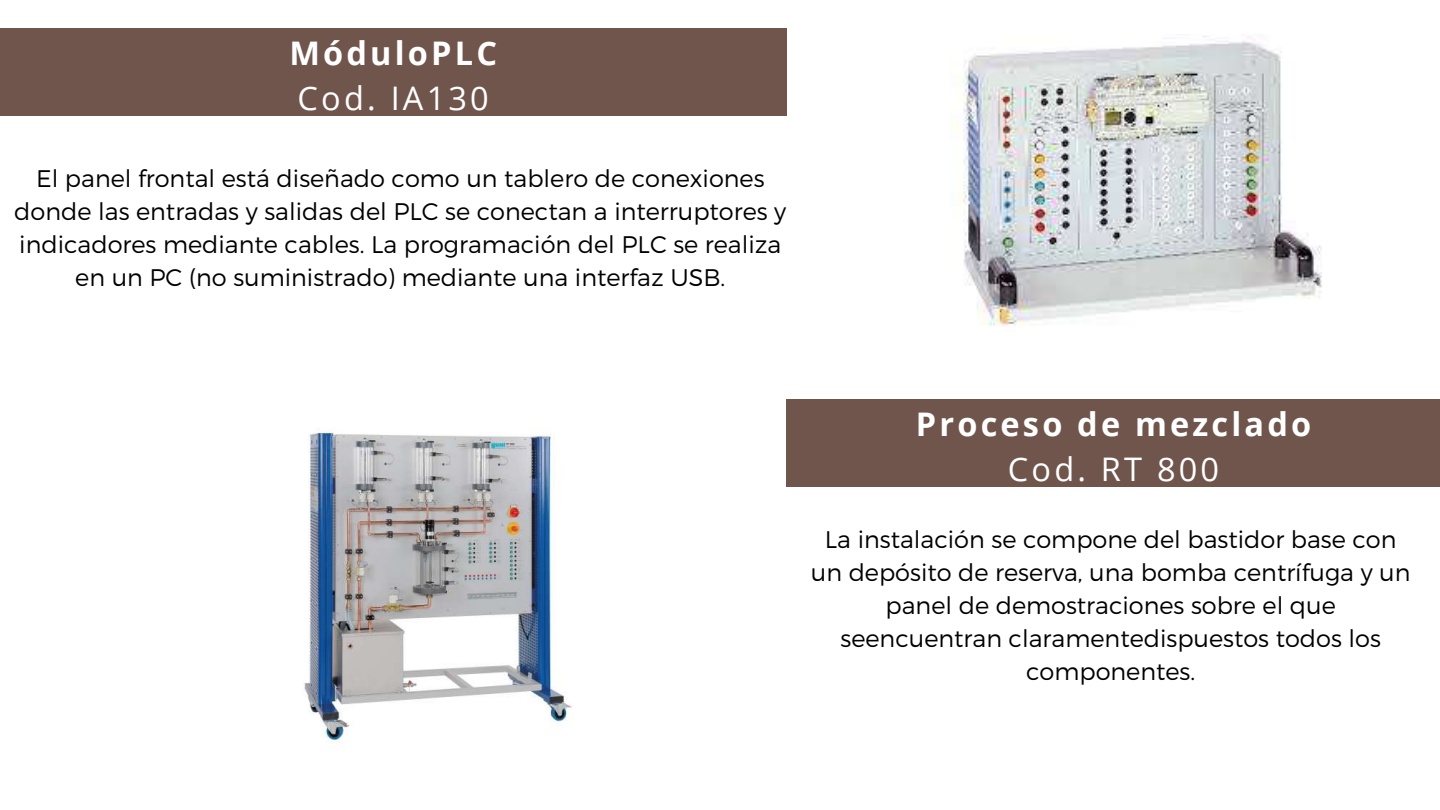
<style>
.page{position:relative;width:1440px;height:810px;background:#fff}
.page>*{position:absolute;margin:0;border:0;box-sizing:border-box;transform-origin:0 0}
.t1{font:700 32.5px "Open Sans";letter-spacing:.1em;color:#fff}
.t2{font:32.5px "Open Sans";letter-spacing:.1em;color:#fff}
.t3{font:300 24px/33px "Montserrat";color:#000;text-align:center}
</style>
<div class="page">
<div style="left:0;top:29px;width:786px;height:87px;background:#70554d"></div>
<div style="left:786px;top:399px;width:654px;height:88px;background:#70554d"></div>
<img style="left:951px;top:34px;width:371px;height:292px">
<img style="left:304px;top:429px;width:268px;height:315px">
<h1 class="t1" style="left:289px;top:31px;width:209px">MóduloPLC</h1>
<h1 class="t2" style="left:298px;top:76px;width:193px">Cod. IA130</h1>
<p class="t3" style="left:14px;top:161px;width:774px">El panel frontal está diseñado como un tablero de conexiones donde las entradas y salidas del PLC se conectan a interruptores y indicadores mediante cables. La programación del PLC se realiza en un PC (no suministrado) mediante una interfaz USB.</p>
<h1 class="t1" style="left:916px;top:402px;width:397px">Proceso de mezclado</h1>
<h1 class="t2" style="left:1008px;top:447px;width:213px">Cod. RT 800</h1>
<p class="t3" style="left:811px;top:522px;width:601px">La instalación se compone del bastidor base con un depósito de reserva, una bomba centrífuga y un panel de demostraciones sobre el que seencuentran claramentedispuestos todos los componentes.</p>
</div>
